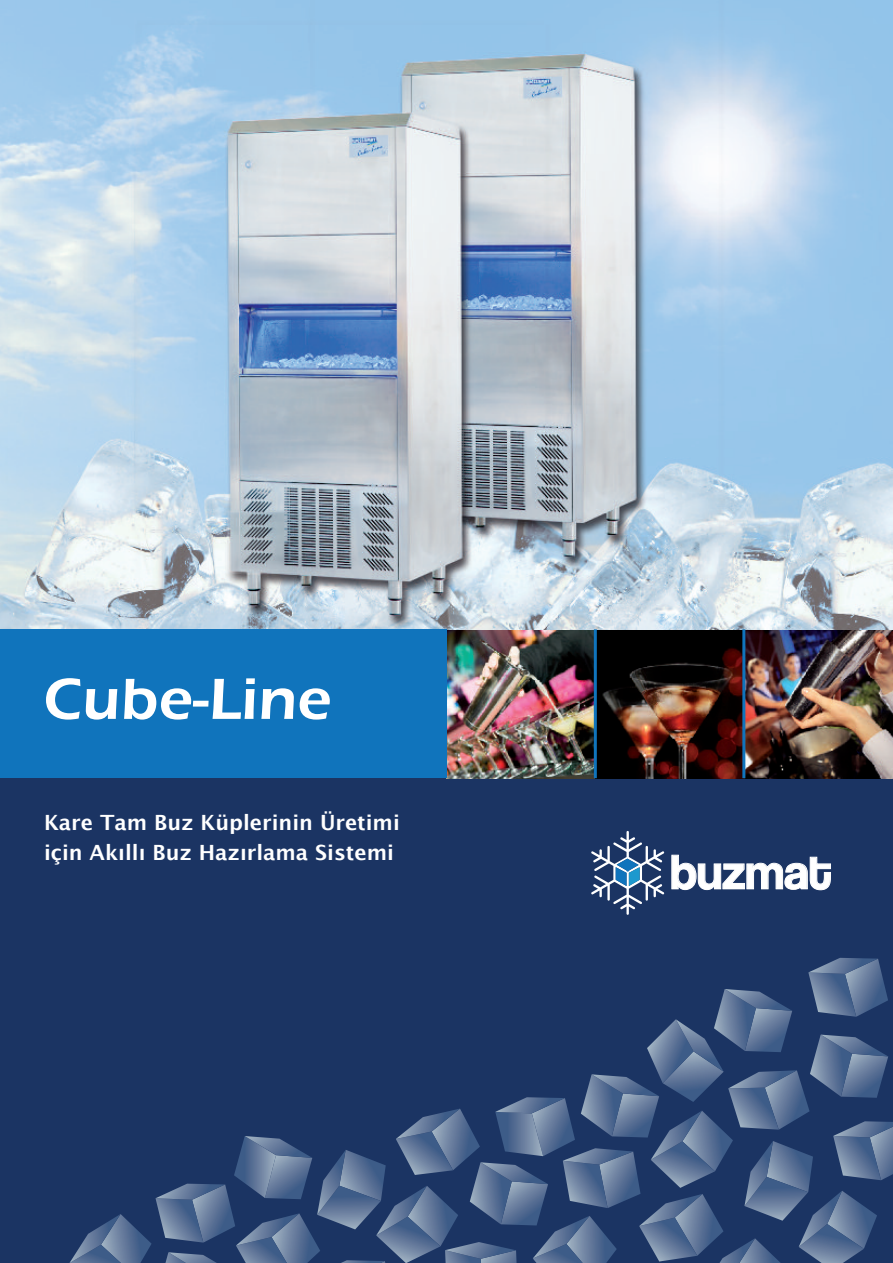
<style>
.page{position:relative;width:893px;height:1263px;background:#fff}
.page>*{position:absolute;margin:0;border:0;box-sizing:border-box;transform-origin:0 0}
.t1{font:600 60px "Itc Eras";letter-spacing:.01em;color:#fff}
.t2{font:46.8px "Coolvetica";letter-spacing:.015em;color:#fff}
.t3{font:700 21px/30px "Lucida Grande";color:#fff}
</style>
<div class="page">
<div style="left:0;top:629px;width:893px;height:634px;background:#1b3463"></div>
<svg style="left:69px;top:958px;width:824px;height:305px"></svg>
<img style="left:446px;top:629px;width:148px;height:149px">
<img style="left:597px;top:629px;width:145px;height:149px">
<img style="left:745px;top:629px;width:148px;height:149px">
<img style="left:0;top:0;width:893px;height:629px">
<hr style="left:594px;top:629px;width:3px;height:149px;background:#1074bc">
<hr style="left:742px;top:629px;width:3px;height:149px;background:#1074bc">
<div style="left:0;top:629px;width:446px;height:149px;background:#1074bc"></div>
<svg style="left:591px;top:831px;width:73px;height:84px"></svg>
<h1 class="t1" style="left:43px;top:679px;width:289px">Cube-Line</h1>
<p class="t3" style="left:44px;top:807px;width:357px">Kare Tam Buz Küplerinin Üretimi için Akıllı Buz Hazırlama Sistemi</p>
<h2 class="t2" style="left:670px;top:848px;width:162px">buzmat</h2>
</div>
